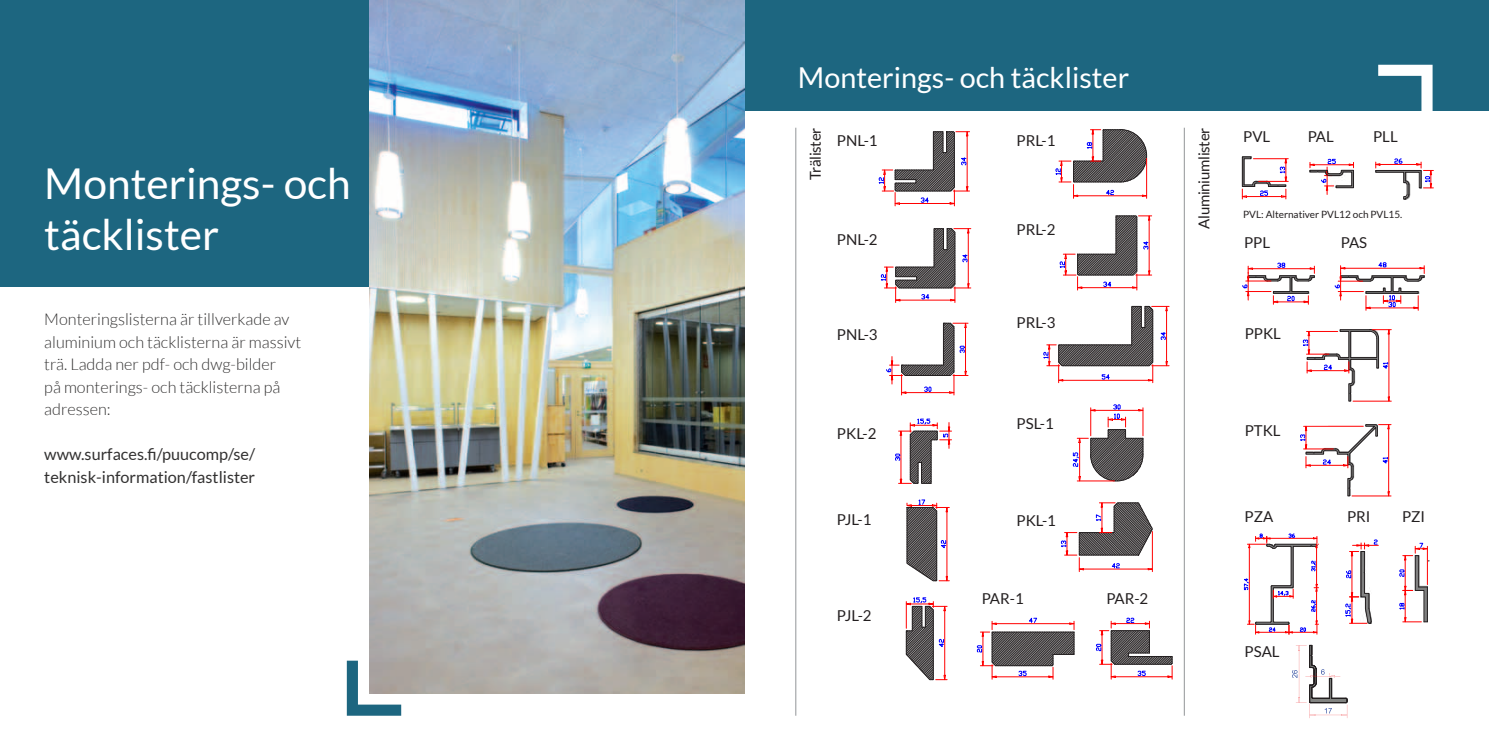
<style>
.page{position:relative;width:1489px;height:745px;background:#fff}
.page>*{position:absolute;margin:0;border:0;box-sizing:border-box;transform-origin:0 0}
.t1{font:42.5px/51px "Lato";color:#fff}
.t2{font:28.75px "Lato";color:#fff}
.t3{font:300 16.25px/22.5px "Lato";color:#323131}
.t4{font:16.25px/22.5px "Lato";color:#323131}
.t5{font:15px "Lato";color:#231f20}
.t6{font:15px "Lato";letter-spacing:-.02em;color:#231f20}
.t7{font:10px "Lato";color:#231f20}
</style>
<div class="page">
<div style="left:0;top:0;width:1488px;height:110px;background:#1d6680"></div>
<div style="left:0;top:0;width:450px;height:286px;background:#1d6680"></div>
<svg style="left:347px;top:660px;width:54px;height:55px"></svg>
<img style="left:369px;top:0;width:375px;height:692px">
<svg style="left:1377px;top:65px;width:55px;height:46px"></svg>
<hr style="left:1183px;top:128px;width:1px;height:587px;background:#939598">
<hr style="left:795px;top:128px;width:1px;height:587px;background:#939598">
<svg style="left:878px;top:129px;width:295px;height:552px"></svg>
<svg style="left:1241px;top:156px;width:48px;height:44px"></svg>
<svg style="left:1242px;top:262px;width:183px;height:49px"></svg>
<svg style="left:1309px;top:158px;width:125px;height:42px"></svg>
<svg style="left:1302px;top:329px;width:90px;height:73px"></svg>
<svg style="left:1300px;top:424px;width:92px;height:73px"></svg>
<svg style="left:1399px;top:542px;width:31px;height:81px"></svg>
<svg style="left:1243px;top:533px;width:136px;height:184px"></svg>
<h1 class="t1" style="left:44px;top:158px;width:308px">Monterings- och täcklister</h1>
<p class="t3" style="left:44px;top:308px;width:258px">Monteringslisterna är tillverkade av aluminium och täcklisterna är massivt trä. Ladda ner pdf- och dwg-bilder<br>på monterings- och täcklisterna på adressen:</p>
<p class="t4" style="left:44px;top:443px;width:212px">www.surfaces.fi/puucomp/se/ teknisk-information/fastlister</p>
<h2 class="t2" style="left:798px;top:61px;width:333px">Monterings- och täcklister</h2>
<p class="t6" style="left:807px;top:180px;width:54px;rotate:-90deg">Trälister</p>
<p class="t5" style="left:837px;top:132px;width:42px">PNL-1</p>
<p class="t5" style="left:1016px;top:132px;width:40px">PRL-1</p>
<p class="t5" style="left:837px;top:231px;width:42px">PNL-2</p>
<p class="t5" style="left:1016px;top:221px;width:40px">PRL-2</p>
<p class="t5" style="left:837px;top:326px;width:42px">PNL-3</p>
<p class="t5" style="left:1016px;top:314px;width:40px">PRL-3</p>
<p class="t5" style="left:837px;top:425px;width:41px">PKL-2</p>
<p class="t5" style="left:1016px;top:415px;width:39px">PSL-1</p>
<p class="t5" style="left:836px;top:510px;width:36px">PJL-1</p>
<p class="t5" style="left:1016px;top:511px;width:41px">PKL-1</p>
<p class="t5" style="left:837px;top:606px;width:36px">PJL-2</p>
<p class="t5" style="left:981px;top:589px;width:43px">PAR-1</p>
<p class="t5" style="left:1106px;top:589px;width:43px">PAR-2</p>
<p class="t6" style="left:1195px;top:228px;width:102px;rotate:-90deg">Aluminiumlister</p>
<p class="t5" style="left:1242px;top:128px;width:29px">PVL</p>
<p class="t5" style="left:1307px;top:128px;width:28px">PAL</p>
<p class="t5" style="left:1372px;top:128px;width:26px">PLL</p>
<p class="t7" style="left:1243px;top:209px;width:161px">PVL: Alternativer PVL12 och PVL15.</p>
<p class="t5" style="left:1243px;top:234px;width:28px">PPL</p>
<p class="t5" style="left:1244px;top:325px;width:38px">PPKL</p>
<p class="t5" style="left:1244px;top:422px;width:37px">PTKL</p>
<p class="t5" style="left:1244px;top:508px;width:30px">PZA</p>
<p class="t5" style="left:1340px;top:234px;width:28px">PAS</p>
<p class="t5" style="left:1346px;top:508px;width:25px">PRI</p>
<p class="t5" style="left:1401px;top:508px;width:25px">PZI</p>
<p class="t5" style="left:1244px;top:643px;width:37px">PSAL</p>
</div>
